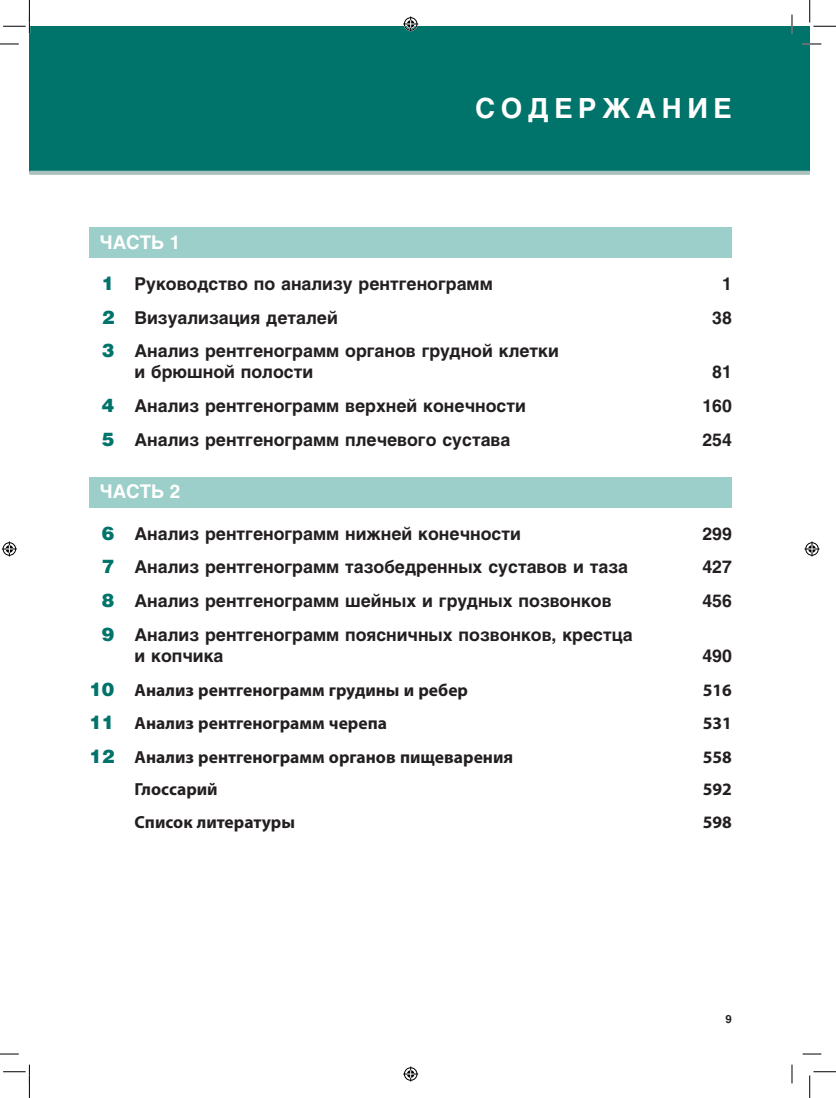
<style>
.page{position:relative;width:836px;height:1098px;background:#fff}
.page>*{position:absolute;margin:0;border:0;box-sizing:border-box;transform-origin:0 0}
.Razdel{font:700 27.5px "Helios";letter-spacing:.2em;color:#fff}
.t1{font:700 18.75px "Helios";color:#fff}
.FirstSectPara{font:700 17.5px/21px "Helios";color:#231f20}
.FirstSectPara-2{font:700 17.5px "Myriad Pro";color:#231f20}
.t2{font:700 11.25px "Helios";color:#231f20}
.s1{font-weight:900;font-size:18.75px;color:#00746b}
.s2{font-family:"Helios";font-weight:900;font-size:18.75px;color:#00746b}
</style>
<div class="page">
<div style="left:29px;top:26px;width:780px;height:146px;background:#00746b"></div>
<hr style="left:29px;top:171px;width:780px;height:4px;background:#aac1be">
<div style="left:89px;top:227px;width:642px;height:31px;background:#9ccfc9"></div>
<div style="left:89px;top:477px;width:642px;height:31px;background:#9ccfc9"></div>
<svg style="left:0;top:43px;width:19px;height:2px"></svg>
<svg style="left:802px;top:43px;width:19px;height:2px"></svg>
<svg style="left:0;top:1053px;width:19px;height:2px"></svg>
<svg style="left:802px;top:1053px;width:19px;height:2px"></svg>
<svg style="left:791px;top:15px;width:1px;height:18px"></svg>
<svg style="left:791px;top:1064px;width:1px;height:19px"></svg>
<svg style="left:3px;top:0;width:27px;height:33px"></svg>
<svg style="left:3px;top:1064px;width:27px;height:34px"></svg>
<svg style="left:809px;top:0;width:26px;height:27px"></svg>
<svg style="left:809px;top:1071px;width:26px;height:27px"></svg>
<svg style="left:403px;top:16px;width:15px;height:15px"></svg>
<svg style="left:403px;top:1066px;width:15px;height:15px"></svg>
<svg style="left:2px;top:541px;width:15px;height:15px"></svg>
<svg style="left:804px;top:541px;width:15px;height:15px"></svg>
<p class="Razdel" style="left:475px;top:92px;width:258px">СОДЕРЖАНИЕ</p>
<p class="t1" style="left:99px;top:231px;width:82px">ЧАСТЬ 1</p>
<p class="FirstSectPara" style="left:102px;top:273px;width:392px"><span class="s1">1</span> Руководство по анализу рентгенограмм</p>
<p class="FirstSectPara" style="left:721px;top:273px;width:11px">1</p>
<p class="FirstSectPara" style="left:102px;top:307px;width:237px"><span class="s1">2</span> Визуализация деталей</p>
<p class="FirstSectPara" style="left:712px;top:307px;width:21px">38</p>
<p class="FirstSectPara" style="left:134px;top:341px;width:425px;text-indent:-32px"><span class="s1">3</span> Анализ рентгенограмм органов грудной клетки и брюшной полости</p>
<p class="FirstSectPara" style="left:712px;top:362px;width:21px">81</p>
<p class="FirstSectPara" style="left:102px;top:395px;width:425px"><span class="s1">4</span> Анализ рентгенограмм верхней конечности</p>
<p class="FirstSectPara" style="left:702px;top:395px;width:31px">160</p>
<p class="FirstSectPara" style="left:102px;top:429px;width:410px"><span class="s1">5</span> Анализ рентгенограмм плечевого сустава</p>
<p class="FirstSectPara" style="left:702px;top:429px;width:31px">254</p>
<p class="t1" style="left:99px;top:481px;width:82px">ЧАСТЬ 2</p>
<p class="FirstSectPara" style="left:102px;top:523px;width:420px"><span class="s1">6</span> Анализ рентгенограмм нижней конечности</p>
<p class="FirstSectPara" style="left:702px;top:523px;width:31px">299</p>
<p class="FirstSectPara" style="left:102px;top:557px;width:527px"><span class="s1">7</span> Анализ рентгенограмм тазобедренных суставов и таза</p>
<p class="FirstSectPara" style="left:702px;top:557px;width:31px">427</p>
<p class="FirstSectPara" style="left:102px;top:590px;width:511px"><span class="s1">8</span> Анализ рентгенограмм шейных и грудных позвонков</p>
<p class="FirstSectPara" style="left:702px;top:590px;width:31px">456</p>
<p class="FirstSectPara" style="left:134px;top:624px;width:499px;text-indent:-32px"><span class="s1">9</span> Анализ рентгенограмм поясничных позвонков, крестца и копчика</p>
<p class="FirstSectPara" style="left:702px;top:645px;width:31px">490</p>
<p class="FirstSectPara-2" style="left:89px;top:678px;width:380px"><span class="s2">10</span> Анализ рентгенограмм грудины и ребер</p>
<p class="FirstSectPara-2" style="left:702px;top:678px;width:31px">516</p>
<p class="FirstSectPara-2" style="left:89px;top:712px;width:299px"><span class="s2">11</span> Анализ рентгенограмм черепа</p>
<p class="FirstSectPara-2" style="left:702px;top:712px;width:31px">531</p>
<p class="FirstSectPara-2" style="left:89px;top:746px;width:425px"><span class="s2">12</span> Анализ рентгенограмм органов пищеварения</p>
<p class="FirstSectPara-2" style="left:702px;top:746px;width:31px">558</p>
<p class="FirstSectPara-2" style="left:134px;top:778px;width:85px">Глоссарий</p>
<p class="FirstSectPara-2" style="left:702px;top:778px;width:31px">592</p>
<p class="FirstSectPara-2" style="left:134px;top:810px;width:162px">Список литературы</p>
<p class="FirstSectPara-2" style="left:702px;top:810px;width:31px">598</p>
<p class="t2" style="left:725px;top:1012px;width:8px">9</p>
</div>
